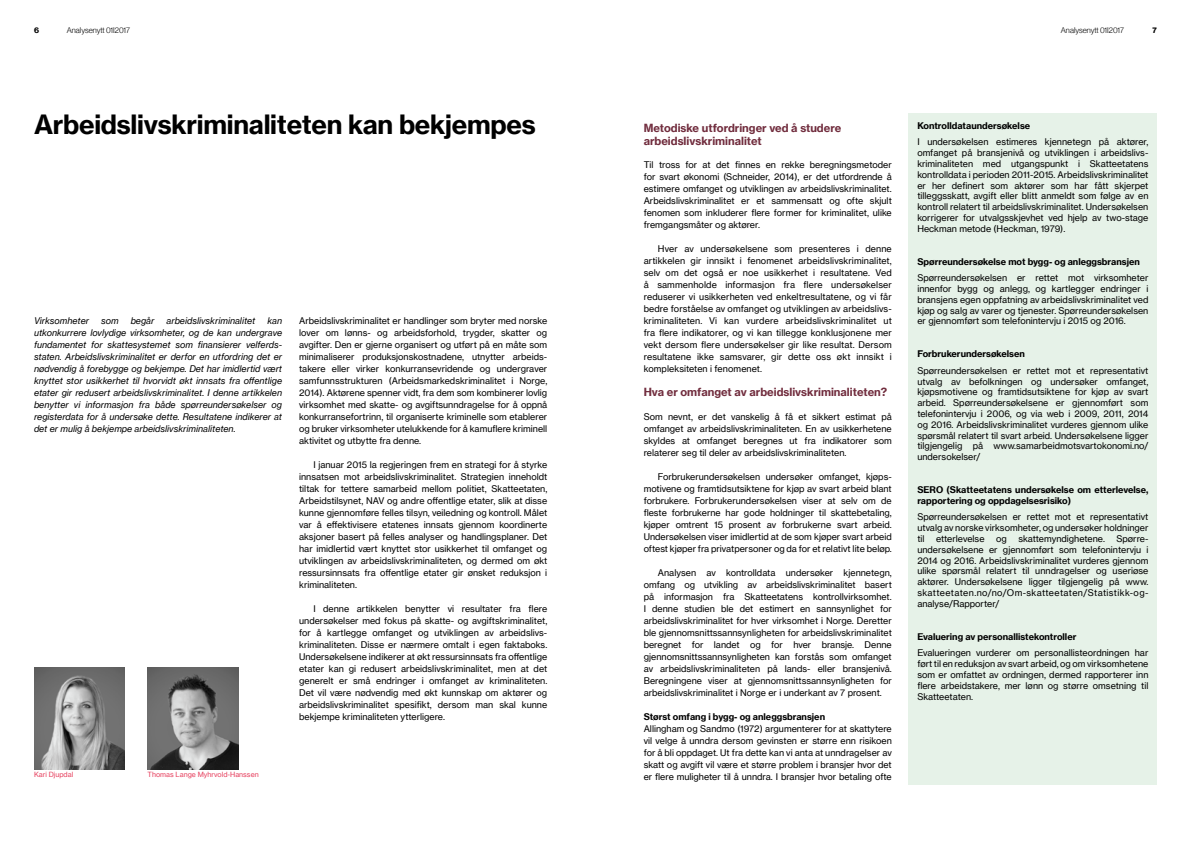
<style>
.page{position:relative;width:1191px;height:842px;background:#fff}
.page>*{position:absolute;margin:0;border:0;box-sizing:border-box;transform-origin:0 0}
.t1{font:26px "N Haas Grotesk TX Pro 75 Bd";letter-spacing:-.01em;color:#000}
.t2{font:11px/13.2px "N Haas Grotesk TX Pro 75 Bd";color:#712d3e}
.t3{font:9px/12px "N Haas Grotesk TX Pro 55 Rg";color:#000;text-align:justify}
.t4{font:9px/12px "N Haas Grotesk TX Pro 56 It";color:#000;text-align:justify}
.t5{font:9px/10.8px "N Haas Grotesk TX Pro 75 Bd";color:#000}
.t6{font:8px "N Haas Grotesk DS Pro 45 Lt";color:#000}
.t7{font:8px "N Haas Grotesk DS Pro 75 Bd";color:#000}
.t8{font:7px "N Haas Grotesk TX Pro 55 Rg";color:#e74260}
</style>
<div class="page">
<img style="left:34px;top:668px;width:91px;height:102px">
<img style="left:147px;top:668px;width:91px;height:102px">
<div style="left:909px;top:113px;width:248px;height:672px;background:#e6f2e8"></div>
<p class="t7" style="left:34px;top:26px;width:6px">6</p>
<p class="t6" style="left:67px;top:26px;width:65px">Analysenytt 01I2017</p>
<p class="t6" style="left:1061px;top:26px;width:65px">Analysenytt 01I2017</p>
<p class="t7" style="left:1152px;top:26px;width:6px">7</p>
<h1 class="t1" style="left:34px;top:108px;width:503px">Arbeidslivskriminaliteten kan bekjempes</h1>
<p class="t4" style="left:34px;top:315px;width:57px">Virksomheter</p>
<p class="t4" style="left:101px;top:315px;width:19px">som</p>
<p class="t4" style="left:131px;top:315px;width:25px">begår</p>
<p class="t4" style="left:166px;top:315px;width:90px">arbeidslivskriminalitet</p>
<p class="t4" style="left:34px;top:315px;width:250px;text-indent:233px">kan utkonkurrere lovlydige virksomheter, og de kan undergrave fundamentet for skattesystemet som finansierer velferds&shy;staten. Arbeidslivskriminalitet er derfor en utfordring det er nødvendig å forebygge og bekjempe. Det har imidlertid vært knyttet stor usikkerhet til hvorvidt økt innsats fra offentlige etater gir redusert arbeidslivskriminalitet. I denne artikkelen benytter vi informasjon fra både spørreundersøkelser og registerdata for å undersøke dette. Resultatene indikerer at det er mulig å bekjempe arbeidslivskriminaliteten.</p>
<p class="t3" style="left:299px;top:315px;width:250px">Arbeidslivskriminalitet er handlinger som bryter med norske lover om lønns- og arbeidsforhold, trygder, skatter og avgifter. Den er gjerne organisert og utført på en måte som minimaliserer produksjonskostnadene, utnytter arbeids&shy;takere eller virker konkurransevridende og undergraver samfunnsstrukturen (Arbeidsmarkedskriminalitet i Norge, 2014). Aktørene spenner vidt, fra dem som kombinerer lovlig virksomhet med skatte- og avgiftsunndragelse for å oppnå konkurransefortrinn, til organiserte kriminelle som etablerer og bruker virksomheter utelukkende for å kamuflere kriminell aktivitet og utbytte fra denne.</p>
<p class="t3" style="left:299px;top:459px;width:250px;text-indent:14px">I januar 2015 la regjeringen frem en strategi for å styrke innsatsen mot arbeidslivskriminalitet. Strategien inneholdt tiltak for tettere samarbeid mellom politiet, Skatteetaten, Arbeidstilsynet, NAV og andre offentlige etater, slik at disse kunne gjennomføre felles tilsyn, veiledning og kontroll. Målet var å effektivisere etatenes innsats gjennom koordinerte aksjoner basert på felles analyser og handlingsplaner. Det har imidlertid vært knyttet stor usikkerhet til omfanget og utviklingen av arbeidslivskriminaliteten, og dermed om økt ressursinnsats fra offentlige etater gir ønsket reduksjon i kriminaliteten.</p>
<p class="t3" style="left:299px;top:603px;width:250px;text-indent:14px">I denne artikkelen benytter vi resultater fra flere undersøkelser med fokus på skatte- og avgiftskriminalitet, for å kartlegge omfanget og utviklingen av arbeidslivs&shy;kriminaliteten. Disse er nærmere omtalt i egen faktaboks.<br>Undersøkelsene indikerer at økt ressursinnsats fra offentlige etater kan gi redusert arbeidslivskriminalitet, men at det generelt er små endringer i omfanget av kriminaliteten.<br>Det vil være nødvendig med økt kunnskap om aktører og arbeidslivskriminalitet spesifikt, dersom man skal kunne bekjempe kriminaliteten ytterligere.</p>
<p class="t8" style="left:34px;top:770px;width:41px">Kari Djupdal</p>
<p class="t8" style="left:147px;top:770px;width:113px">Thomas Lange Myhrvold-Hanssen</p>
<p class="t2" style="left:643px;top:121px;width:199px">Metodiske utfordringer ved å studere arbeidslivskriminalitet</p>
<p class="t3" style="left:643px;top:159px;width:250px">Til tross for at det finnes en rekke beregningsmetoder for svart økonomi (Schneider, 2014), er det utfordrende å estimere omfanget og utviklingen av arbeidslivskriminalitet.<br>Arbeidslivskriminalitet er et sammensatt og ofte skjult fenomen som inkluderer flere former for kriminalitet, ulike fremgangsmåter og aktører.</p>
<p class="t3" style="left:643px;top:243px;width:250px;text-indent:14px">Hver av undersøkelsene som presenteres i denne artikkelen gir innsikt i fenomenet arbeidslivskriminalitet, selv om det også er noe usikkerhet i resultatene. Ved å sammenholde informasjon fra flere undersøkelser reduserer vi usikkerheten ved enkeltresultatene, og vi får bedre forståelse av omfanget og utviklingen av arbeidslivs&shy;kriminaliteten. Vi kan vurdere arbeidslivskriminalitet ut fra flere indikatorer, og vi kan tillegge konklusjonene mer vekt dersom flere undersøkelser gir like resultat. Dersom resultatene ikke samsvarer, gir dette oss økt innsikt i kompleksiteten i fenomenet.</p>
<p class="t2" style="left:643px;top:385px;width:245px">Hva er omfanget av arbeidslivskriminaliteten?</p>
<p class="t3" style="left:643px;top:411px;width:250px">Som nevnt, er det vanskelig å få et sikkert estimat på omfanget av arbeidslivskriminaliteten. En av usikkerhetene skyldes at omfanget beregnes ut fra indikatorer som relaterer seg til deler av arbeidslivskriminaliteten.</p>
<p class="t3" style="left:643px;top:471px;width:250px;text-indent:14px">Forbrukerundersøkelsen undersøker omfanget, kjøps&shy;motivene og framtidsutsiktene for kjøp av svart arbeid blant forbrukere. Forbrukerundersøkelsen viser at selv om de fleste forbrukerne har gode holdninger til skattebetaling, kjøper omtrent 15 prosent av forbrukerne svart arbeid.<br>Undersøkelsen viser imidlertid at de som kjøper svart arbeid oftest kjøper fra privatpersoner og da for et relativt lite beløp.</p>
<p class="t3" style="left:643px;top:567px;width:250px;text-indent:14px">Analysen av kontrolldata undersøker kjennetegn, omfang og utvikling av arbeidslivskriminalitet basert på informasjon fra Skatteetatens kontrollvirksomhet.<br>I denne studien ble det estimert en sannsynlighet for arbeidslivskriminalitet for hver virksomhet i Norge. Deretter ble gjennomsnittssannsynligheten for arbeidslivskriminalitet beregnet for landet og for hver bransje. Denne gjennomsnittssannsynligheten kan forstås som omfanget av arbeidslivskriminaliteten på lands- eller bransjenivå.<br>Beregningene viser at gjennomsnittssannsynligheten for arbeidslivskriminalitet i Norge er i underkant av 7 prosent.</p>
<p class="t5" style="left:643px;top:711px;width:183px">Størst omfang i bygg- og anleggsbransjen</p>
<p class="t3" style="left:643px;top:723px;width:250px">Allingham og Sandmo (1972) argumenterer for at skattytere vil velge å unndra dersom gevinsten er større enn risikoen for å bli oppdaget. Ut fra dette kan vi anta at unndragelser av skatt og avgift vil være et større problem i bransjer hvor det er flere muligheter til å unndra. I bransjer hvor betaling ofte</p>
<p class="t5" style="left:917px;top:120px;width:114px">Kontrolldataundersøkelse</p>
<p class="t3" style="left:917px;top:137px;width:233px;line-height:10.8px">I undersøkelsen estimeres kjennetegn på aktører, omfanget på bransjenivå og utviklingen i arbeidslivs&shy;kriminaliteten med utgangspunkt i Skatteetatens kontrolldata i perioden 2011-2015. Arbeidslivskriminalitet er her definert som aktører som har fått skjerpet tilleggsskatt, avgift eller blitt anmeldt som følge av en kontroll relatert til arbeidslivskriminalitet. Undersøkelsen korrigerer for utvalgsskjevhet ved hjelp av two-stage Heckman metode (Heckman, 1979).</p>
<p class="t5" style="left:917px;top:256px;width:224px">Spørreundersøkelse mot bygg- og anleggsbransjen</p>
<p class="t3" style="left:917px;top:272px;width:233px;line-height:10.8px">Spørreundersøkelsen er rettet mot virksomheter innenfor bygg og anlegg, og kartlegger endringer i bransjens egen oppfatning av arbeidslivskriminalitet ved kjøp og salg av varer og tjenester. Spørreundersøkelsen er gjennomført som telefonintervju i 2015 og 2016.</p>
<p class="t5" style="left:917px;top:349px;width:109px">Forbrukerundersøkelsen</p>
<p class="t3" style="left:917px;top:365px;width:233px;line-height:10.8px">Spørreundersøkelsen er rettet mot et representativt utvalg av befolkningen og undersøker omfanget, kjøpsmotivene og framtidsutsiktene for kjøp av svart arbeid. Spørreundersøkelsene er gjennomført som telefonintervju i 2006, og via web i 2009, 2011, 2014 og 2016. Arbeidslivskriminalitet vurderes gjennom ulike spørsmål relatert til svart arbeid. Undersøkelsene ligger tilgjengelig på www.samarbeidmotsvartokonomi.no/ undersokelser/</p>
<p class="t5" style="left:917px;top:484px;width:233px">SERO (Skatteetatens undersøkelse om etterlevelse, rapportering og oppdagelsesrisiko)</p>
<p class="t3" style="left:917px;top:512px;width:233px;line-height:10.8px">Spørreundersøkelsen er rettet mot et representativt utvalg av norske virksomheter, og undersøker holdninger til</p>
<p class="t3" style="left:917px;top:533px;width:233px;line-height:10.8px;text-indent:199px">Spørre&shy;undersøkelsene er gjennomført som telefonintervju i 2014 og 2016. Arbeidslivskriminalitet vurderes gjennom ulike spørsmål relatert til unndragelser og useriøse aktører. Undersøkelsene ligger tilgjengelig på www. skatteetaten.no/no/Om-skatteetaten/Statistikk-og&shy;analyse/Rapporter/</p>
<p class="t5" style="left:917px;top:631px;width:161px">Evaluering av personallistekontroller</p>
<p class="t3" style="left:917px;top:648px;width:233px;line-height:10.8px">Evalueringen vurderer om personallisteordningen har ført til en reduksjon av svart arbeid, og om virksomhetene som er omfattet av ordningen, dermed rapporterer inn flere arbeidstakere, mer lønn og større omsetning til Skatteetaten.</p>
<p class="t3" style="left:936px;top:533px;width:50px">etterlevelse</p>
<p class="t3" style="left:996px;top:533px;width:12px">og</p>
<p class="t3" style="left:1018px;top:533px;width:88px">skattemyndighetene.</p>
</div>
